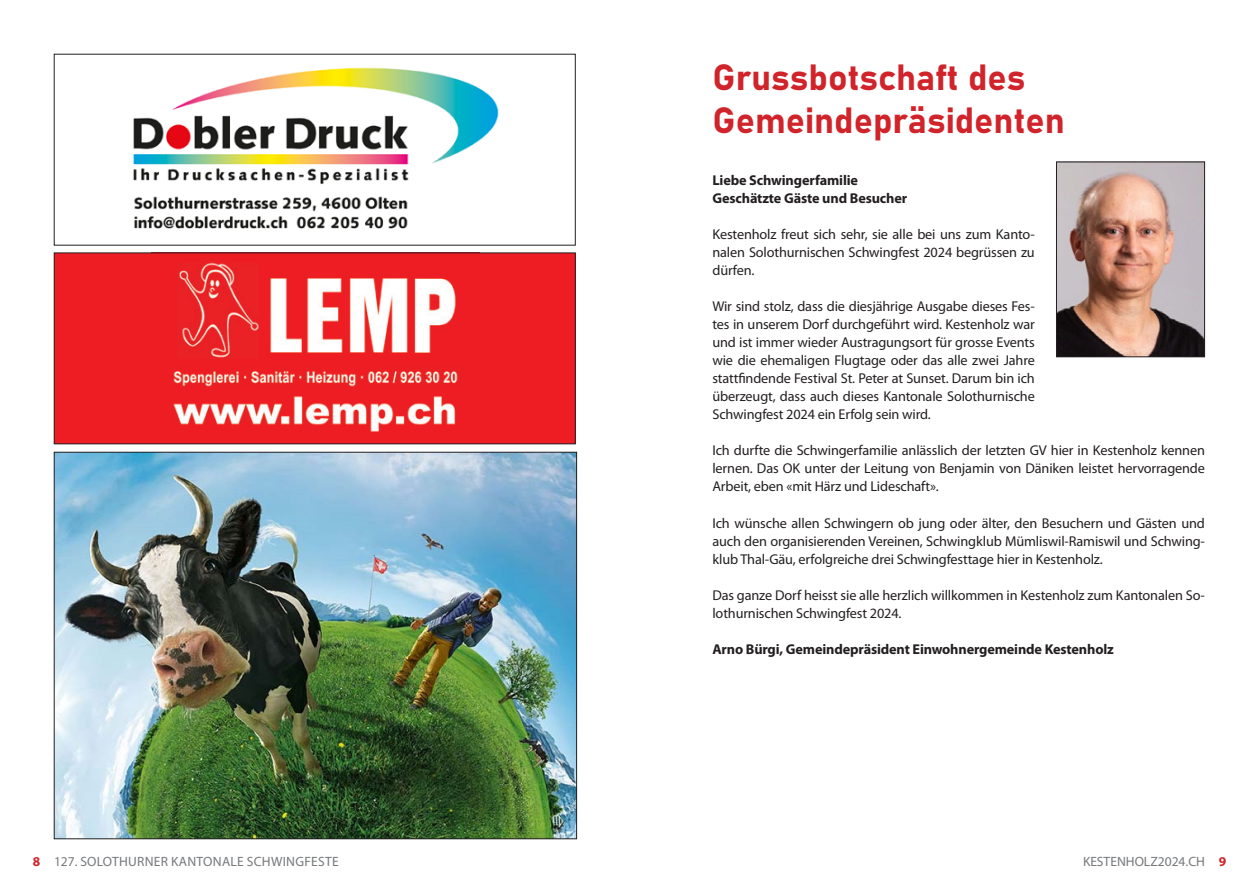
<style>
.page{position:relative;width:1259px;height:893px;background:#fff}
.page>*{position:absolute;margin:0;border:0;box-sizing:border-box;transform-origin:0 0}
.t1{font:36px/43.2px "Bahnschrift";color:#d1232a}
.t2{font:14.25px/18px "Myriad Pro";letter-spacing:-.01em;color:#231f20;text-align:justify}
.t3{font:700 14.25px/18px "Myriad Pro";letter-spacing:-.01em;color:#231f20}
.t4{font:13.5px "Myriad Pro";letter-spacing:.02em;color:#76787b}
.t5{font:13.5px "Myriad Pro";color:#76787b}
.s1{font-weight:700;color:#d1232a}
</style>
<div class="page">
<img style="left:133px;top:67px;width:366px;height:162px">
<div style="left:54px;top:253px;width:521px;height:191px;background:#ee1d23"></div>
<img style="left:173px;top:262px;width:285px;height:170px">
<img style="left:56px;top:454px;width:519px;height:383px">
<img style="left:1058px;top:164px;width:145px;height:191px">
<div style="left:1056px;top:162px;width:149px;height:195px;border:1px solid #231f20"></div>
<p class="t1" style="left:712px;top:54px;width:354px">Grussbotschaft des<br>Gemeindepräsidenten</p>
<p class="t3" style="left:712px;top:171px;width:196px">Liebe Schwingerfamilie<br>Geschätzte Gäste und Besucher</p>
<p class="t2" style="left:712px;top:225px;width:324px">Kestenholz freut sich sehr, sie alle bei uns zum Kanto&shy;nalen Solothurnischen Schwingfest 2024 begrüssen zu dürfen.</p>
<p class="t2" style="left:712px;top:297px;width:324px">Wir sind stolz, dass die diesjährige Ausgabe dieses Fes&shy;tes in unserem Dorf durchgeführt wird. Kestenholz war und ist immer wieder Austragungsort für grosse Events wie die ehemaligen Flugtage oder das alle zwei Jahre stattfindende Festival St. Peter at Sunset. Darum bin ich überzeugt, dass auch dieses Kantonale Solothurnische Schwingfest 2024 ein Erfolg sein wird.</p>
<p class="t2" style="left:712px;top:441px;width:494px">Ich durfte die Schwingerfamilie anlässlich der letzten GV hier in Kestenholz kennen lernen. Das OK unter der Leitung von Benjamin von Däniken leistet hervorragende Arbeit, eben «mit Härz und Lideschaft».</p>
<p class="t2" style="left:712px;top:513px;width:494px">Ich wünsche allen Schwingern ob jung oder älter, den Besuchern und Gästen und auch den organisierenden Vereinen, Schwingklub Mümliswil-Ramiswil und Schwing&shy;klub Thal-Gäu, erfolgreiche drei Schwingfesttage hier in Kestenholz.</p>
<p class="t2" style="left:712px;top:585px;width:494px">Das ganze Dorf heisst sie alle herzlich willkommen in Kestenholz zum Kantonalen So&shy;lothurnischen Schwingfest 2024.</p>
<p class="t3" style="left:712px;top:639px;width:403px">Arno Bürgi, Gemeindepräsident Einwohnergemeinde Kestenholz</p>
<p class="t4" style="left:33px;top:853px;width:307px"><span class="s1">8</span> 127. SOLOTHURNER KANTONALE SCHWINGFESTE</p>
<p class="t5" style="left:1083px;top:853px;width:145px">KESTENHOLZ2024.CH <span class="s1">9</span></p>
</div>
